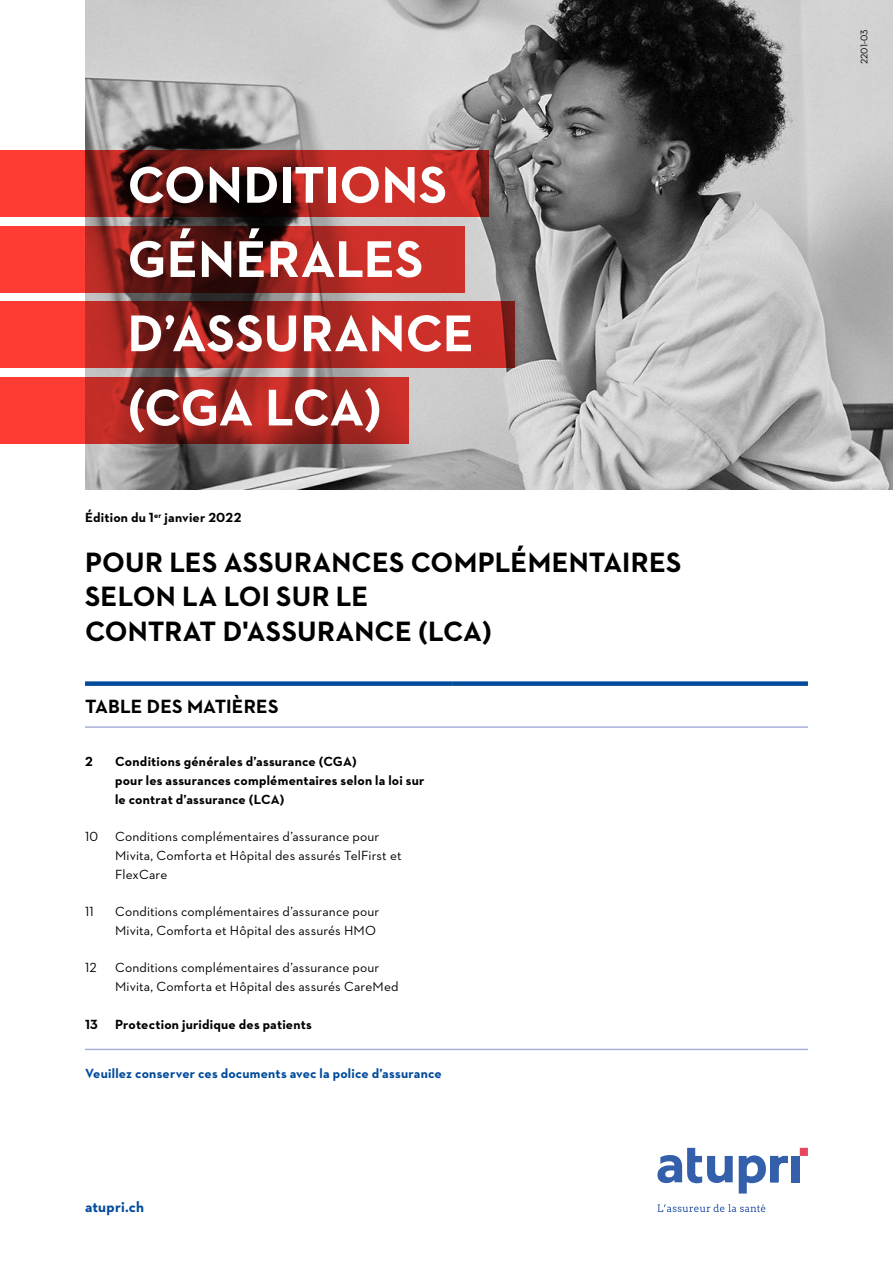
<style>
.page{position:relative;width:893px;height:1263px;background:#fff}
.page>*{position:absolute;margin:0;border:0;box-sizing:border-box;transform-origin:0 0}
.t1{font:700 52.5px/74.2px "Neutraface 2 Text";color:#fff}
.t2{font:700 28.5px/34.5px "Neutraface 2 Text";letter-spacing:.005em;color:#000}
.t3{font:700 19.5px "Neutraface 2 Text";letter-spacing:.01em;color:#000}
.t4{font:700 15px "Neutraface 2 Text";letter-spacing:.01em;color:#004a9b}
.t5{font:13.5px/18.8px "Neutraface 2 Text";letter-spacing:.01em;color:#000}
.t6{font:700 13.5px/18.8px "Neutraface 2 Text";letter-spacing:.015em;color:#000}
.t7{font:700 13.5px "Neutraface 2 Text";letter-spacing:.015em;color:#004a9b}
.t8{font:9.75px "Neutraface 2 Text";letter-spacing:-.005em;color:#000}
</style>
<div class="page">
<svg style="left:658px;top:1204px;width:107px;height:8px"></svg>
<svg style="left:800px;top:1148px;width:8px;height:8px"></svg>
<svg style="left:657px;top:1148px;width:76px;height:35px"></svg>
<svg style="left:739px;top:1155px;width:49px;height:38px"></svg>
<div style="left:792px;top:1156px;width:8px;height:26px;background:#345faa"></div>
<img style="left:85px;top:0;width:808px;height:489px">
<div style="left:85px;top:681px;width:368px;height:5px;background:#004a9b"></div>
<div style="left:453px;top:681px;width:355px;height:5px;background:#004a9b"></div>
<hr style="left:85px;top:726px;width:368px;height:2px;background:#a6afd9">
<hr style="left:85px;top:1049px;width:368px;height:1px;background:#a6afd9">
<hr style="left:453px;top:726px;width:355px;height:2px;background:#a6afd9">
<hr style="left:453px;top:1049px;width:355px;height:1px;background:#a6afd9">
<svg style="left:0;top:150px;width:488px;height:67px;background:#9c241f"></svg>
<svg style="left:0;top:226px;width:465px;height:67px;background:#a52621"></svg>
<svg style="left:0;top:301px;width:514px;height:67px;background:#b42a24"></svg>
<svg style="left:0;top:377px;width:409px;height:66px;background:#b52a24"></svg>
<h1 class="t1" style="left:128px;top:147px;width:348px">CONDITIONS<br>GÉNÉRALES<br>D’ASSURANCE (CGA LCA)</h1>
<p class="t6" style="left:85px;top:508px;width:158px">Édition du 1<sup>er</sup> janvier 2022</p>
<h2 class="t2" style="left:85px;top:545px;width:598px">POUR LES ASSURANCES COMPLÉMENTAIRES<br>SELON LA LOI SUR LE<br>CONTRAT D'ASSURANCE (LCA)</h2>
<h3 class="t3" style="left:85px;top:694px;width:195px">TABLE DES MATIÈRES</h3>
<p class="t6" style="left:85px;top:752px;width:9px">2</p>
<p class="t6" style="left:115px;top:752px;width:311px">Conditions générales d’assurance (CGA)<br>pour les assurances complémentaires selon la loi sur le contrat d’assurance (LCA)</p>
<p class="t5" style="left:85px;top:827px;width:15px">10</p>
<p class="t5" style="left:115px;top:827px;width:288px">Conditions complémentaires d’assurance pour<br>Mivita, Comforta et Hôpital des assurés TelFirst et<br>FlexCare</p>
<p class="t5" style="left:85px;top:902px;width:10px">11</p>
<p class="t5" style="left:115px;top:902px;width:266px">Conditions complémentaires d’assurance pour<br>Mivita, Comforta et Hôpital des assurés HMO</p>
<p class="t5" style="left:85px;top:958px;width:13px">12</p>
<p class="t5" style="left:115px;top:958px;width:285px">Conditions complémentaires d’assurance pour<br>Mivita, Comforta et Hôpital des assurés CareMed</p>
<p class="t6" style="left:85px;top:1014px;width:14px">13</p>
<p class="t6" style="left:115px;top:1014px;width:198px">Protection juridique des patients</p>
<p class="t7" style="left:85px;top:1065px;width:358px">Veuillez conserver ces documents avec la police d’assurance</p>
<p class="t4" style="left:85px;top:1197px;width:61px">atupri.ch</p>
<p class="t8" style="left:858px;top:64px;width:36px;rotate:-90deg">2201-03</p>
</div>
